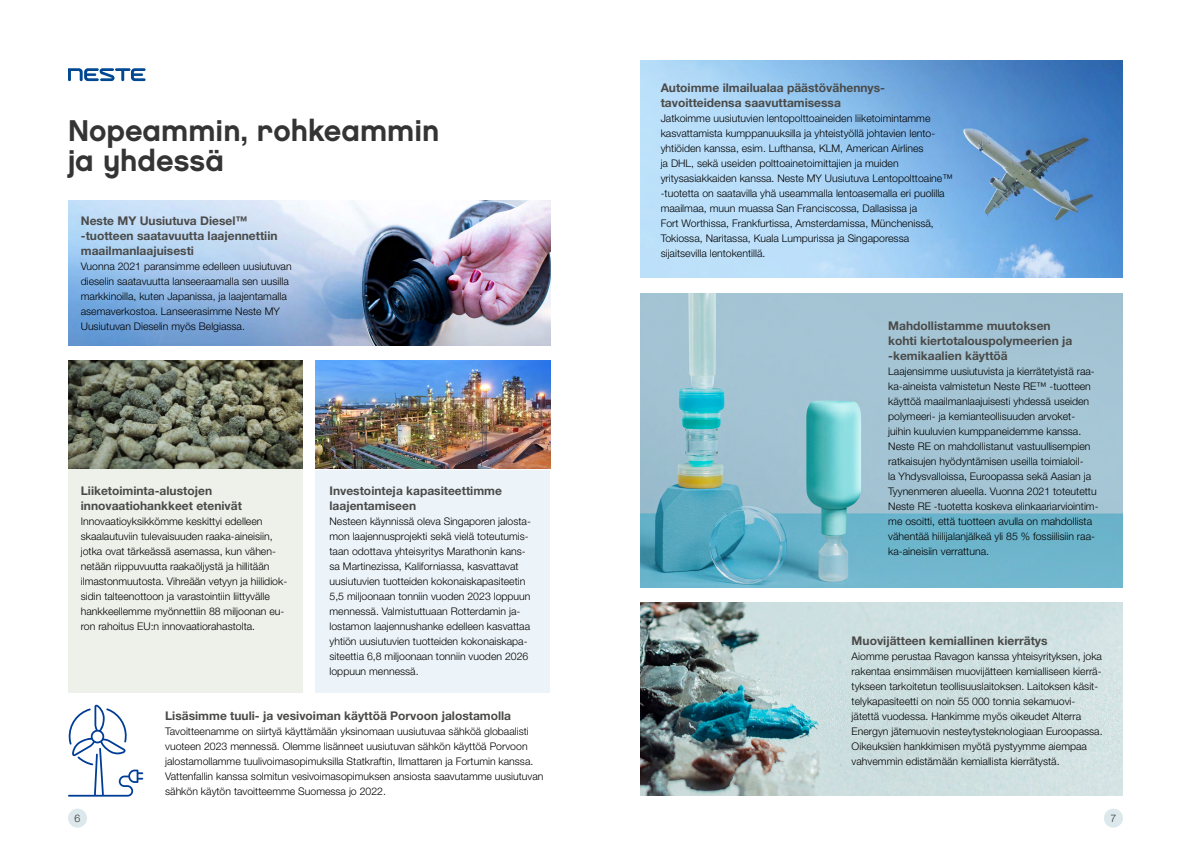
<style>
.page{position:relative;width:1191px;height:842px;background:#fff}
.page>*{position:absolute;margin:0;border:0;box-sizing:border-box;transform-origin:0 0}
.Main_Heading{font:30px "Chalet New York Nineteen Eighty";color:#343434}
.ENG_OTSIKKO_2{font:700 12px/15px "Helvetica Neue LT Std";color:#4a4a49}
.FIN_Leipäteksti{font:300 10.5px/15px "Helvetica Neue LT Std";color:#000}
.FIN_Leipäteksti-2{font:300 10.5px "Helvetica Neue LT Std";color:#343434}
</style>
<div class="page">
<img style="left:641px;top:294px;width:482px;height:294px">
<img style="left:641px;top:603px;width:482px;height:192px">
<div style="left:68px;top:809px;width:19px;height:19px;background:#dce8eb;border-radius:50%"></div>
<div style="left:1104px;top:809px;width:19px;height:19px;background:#dce8eb;border-radius:50%"></div>
<svg style="left:68px;top:68px;width:78px;height:13px"></svg>
<img style="left:641px;top:61px;width:482px;height:217px">
<img style="left:68px;top:200px;width:482px;height:146px">
<div style="left:315px;top:470px;width:235px;height:223px;background:#edf4f9"></div>
<div style="left:68px;top:460px;width:235px;height:233px;background:#edf1ea"></div>
<img style="left:68px;top:361px;width:235px;height:107px">
<img style="left:315px;top:361px;width:235px;height:107px">
<svg style="left:68px;top:705px;width:75px;height:92px"></svg>
<p class="Main_Heading" style="left:68px;top:111px;width:373px">Nopeammin, rohkeammin</p>
<p class="Main_Heading" style="left:68px;top:141px;width:157px">ja yhdessä</p>
<p class="ENG_OTSIKKO_2" style="left:81px;top:213px;width:198px">Neste MY Uusiutuva Diesel™ -tuotteen saatavuutta laajennettiin maailmanlaajuisesti</p>
<p class="FIN_Leipäteksti" style="left:81px;top:259px;width:212px">Vuonna 2021 paransimme edelleen uusiutuvan dieselin saatavuutta lanseeraamalla sen uusilla markkinoilla, kuten Japanissa, ja laajentamalla asemaverkostoa. Lanseerasimme Neste MY Uusiutuvan Dieselin myös Belgiassa.</p>
<p class="ENG_OTSIKKO_2" style="left:81px;top:483px;width:163px">Liiketoiminta-alustojen innovaatiohankkeet etenivät</p>
<p class="FIN_Leipäteksti" style="left:81px;top:514px;width:208px">Innovaatioyksikkömme keskittyi edelleen skaalautuviin tulevaisuuden raaka-aineisiin, jotka ovat tärkeässä asemassa, kun vähen&shy;netään riippuvuutta raakaöljystä ja hillitään ilmastonmuutosta. Vihreään vetyyn ja hiilidiok&shy;sidin talteenottoon ja varastointiin liittyvälle hankkeellemme myönnettiin 88 miljoonan eu&shy;ron rahoitus EU:n innovaatiorahastolta.</p>
<p class="ENG_OTSIKKO_2" style="left:329px;top:483px;width:174px">Investointeja kapasiteettimme laajentamiseen</p>
<p class="FIN_Leipäteksti" style="left:329px;top:514px;width:203px">Nesteen käynnissä oleva Singaporen jalosta&shy;mon laajennusprojekti sekä vielä toteutumis&shy;taan odottava yhteisyritys Marathonin kans&shy;sa Martinezissa, Kaliforniassa, kasvattavat uusiutuvien tuotteiden kokonaiskapasiteetin 5,5 miljoonaan tonniin vuoden 2023 loppuun mennessä. Valmistuttuaan Rotterdamin ja&shy;lostamon laajennushanke edelleen kasvattaa yhtiön uusiutuvien tuotteiden kokonaiskapa&shy;siteettia 6,8 miljoonaan tonniin vuoden 2026 loppuun mennessä.</p>
<p class="ENG_OTSIKKO_2" style="left:165px;top:708px;width:347px">Lisäsimme tuuli- ja vesivoiman käyttöä Porvoon jalostamolla</p>
<p class="FIN_Leipäteksti" style="left:165px;top:724px;width:380px">Tavoitteenamme on siirtyä käyttämään yksinomaan uusiutuvaa sähköä globaalisti vuoteen 2023 mennessä. Olemme lisänneet uusiutuvan sähkön käyttöä Porvoon jalostamollamme tuulivoimasopimuksilla Statkraftin, Ilmattaren ja Fortumin kanssa.<br>Vattenfallin kanssa solmitun vesivoimasopimuksen ansiosta saavutamme uusiutuvan sähkön käytön tavoitteemme Suomessa jo 2022.</p>
<p class="ENG_OTSIKKO_2" style="left:660px;top:80px;width:226px">Autoimme ilmailualaa päästövähennys&shy;tavoitteidensa saavuttamisessa</p>
<p class="FIN_Leipäteksti" style="left:660px;top:110px;width:293px">Jatkoimme uusiutuvien lentopolttoaineiden liiketoimintamme kasvattamista kumppanuuksilla ja yhteistyöllä johtavien lento&shy;yhtiöiden kanssa, esim. Lufthansa, KLM, American Airlines<br>ja DHL, sekä useiden polttoainetoimittajien ja muiden yritysasiakkaiden kanssa. Neste MY Uusiutuva Lentopolttoaine™ -tuotetta on saatavilla yhä useammalla lentoasemalla eri puolilla maailmaa, muun muassa San Franciscossa, Dallasissa ja<br>Fort Worthissa, Frankfurtissa, Amsterdamissa, Münchenissä, Tokiossa, Naritassa, Kuala Lumpurissa ja Singaporessa sijaitsevilla lentokentillä.</p>
<p class="ENG_OTSIKKO_2" style="left:888px;top:318px;width:186px">Mahdollistamme muutoksen kohti kiertotalouspolymeerien ja -kemikaalien käyttöä</p>
<p class="FIN_Leipäteksti" style="left:888px;top:364px;width:212px">Laajensimme uusiutuvista ja kierrätetyistä raa&shy;ka-aineista valmistetun Neste RE™ -tuotteen käyttöä maailmanlaajuisesti yhdessä useiden polymeeri- ja kemianteollisuuden arvoket&shy;juihin kuuluvien kumppaneidemme kanssa.<br>Neste RE on mahdollistanut vastuullisempien ratkaisujen hyödyntämisen useilla toimialoil-<br>la Yhdysvalloissa, Euroopassa sekä Aasian ja Tyynenmeren alueella. Vuonna 2021 toteutettu Neste RE -tuotetta koskeva elinkaariarviointim&shy;me osoitti, että tuotteen avulla on mahdollista vähentää hiilijalanjälkeä yli 85 % fossiilisiin raa&shy;ka-aineisiin verrattuna.</p>
<p class="ENG_OTSIKKO_2" style="left:851px;top:633px;width:197px">Muovijätteen kemiallinen kierrätys</p>
<p class="FIN_Leipäteksti" style="left:851px;top:649px;width:252px">Aiomme perustaa Ravagon kanssa yhteisyrityksen, joka rakentaa ensimmäisen muovijätteen kemialliseen kierrä&shy;tykseen tarkoitetun teollisuuslaitoksen. Laitoksen käsit&shy;telykapasiteetti on noin 55 000 tonnia sekamuovi&shy;jätettä vuodessa. Hankimme myös oikeudet Alterra Energyn jätemuovin nesteytysteknologiaan Euroopassa.<br>Oikeuksien hankkimisen myötä pystyymme aiempaa vahvemmin edistämään kemiallista kierrätystä.</p>
<p class="FIN_Leipäteksti-2" style="left:74px;top:812px;width:7px">6</p>
<p class="FIN_Leipäteksti-2" style="left:1110px;top:812px;width:7px">7</p>
</div>
